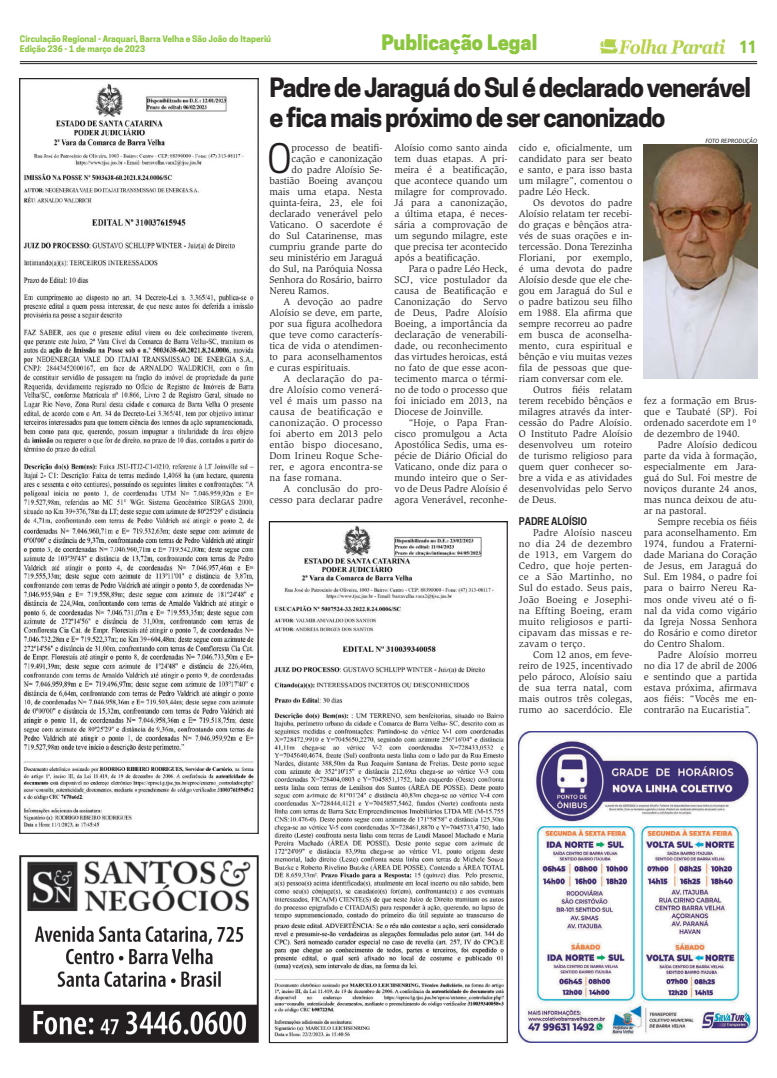
<style>
.page{position:relative;width:777px;height:1078px;background:#fff}
.page>*{position:absolute;margin:0;border:0;box-sizing:border-box;transform-origin:0 0}
.t1{font:38.2px "Cooper Hewitt";color:#231f20}
.t2{font:700 25px/30px "Cooper Hewitt";letter-spacing:-.04em;color:#231f20}
.t3{font:800 20px "Cooper Hewitt";color:#8bc63e}
.t4{font:18px "Humanist 777 BT Black Condensed B";color:#8bc63e}
.t5{font:10px/11px "Slimbach Std";color:#231f20;text-align:justify}
.t6{font:10px "Slimbach Std";letter-spacing:.02em;color:#231f20}
.t7{font:600 10px "Cooper Hewitt";color:#231f20}
.t8{font:700 8.5px/10px "Cooper Hewitt";color:#8bc63e}
.t9{font:italic 6px "Fira Sans";color:#231f20}
</style>
<div class="page">
<hr style="left:20px;top:61px;width:737px;height:1px;background:#231f20">
<hr style="left:20px;top:63px;width:737px;height:1px;background:#231f20">
<img style="left:599px;top:40px;width:125px;height:14px">
<img style="left:273px;top:525px;width:232px;height:512px">
<div style="left:269px;top:521px;width:238px;height:521px;border:1px solid #231f20"></div>
<img style="left:23px;top:83px;width:232px;height:745px">
<div style="left:19px;top:78px;width:239px;height:755px;border:1px solid #231f20"></div>
<img style="left:20px;top:855px;width:238px;height:187px">
<img style="left:643px;top:144px;width:114px;height:234px">
<img style="left:519px;top:731px;width:238px;height:311px">
<p class="t8" style="left:20px;top:34px;width:253px">Circulação Regional - Araquari, Barra Velha e São João do Itaperiú<br>Edição 236 - 1 de março de 2023</p>
<h3 class="t3" style="left:381px;top:31px;width:157px">Publicação Legal</h3>
<h3 class="t4" style="left:739px;top:36px;width:19px">11</h3>
<h2 class="t2" style="left:269px;top:73px;width:483px">Padre de Jaraguá do Sul é declarado venerável e fica mais próximo de ser canonizado</h2>
<p class="t9" style="left:705px;top:136px;width:53px">FOTO REPRODUÇÃO</p>
<p class="t5" style="left:519px;top:142px;width:115px">cido e, oficialmente, um candidato para ser beato e santo, e para isso basta um milagre”, comentou o padre Léo Heck.</p>
<p class="t5" style="left:533px;top:197px;width:101px">Os devotos do padre</p>
<p class="t5" style="left:519px;top:208px;width:115px">Aloísio relatam ter recebi-</p>
<p class="t5" style="left:519px;top:219px;width:115px">do graças e bênçãos atra-</p>
<p class="t5" style="left:519px;top:230px;width:115px">vés de suas orações e in-</p>
<p class="t5" style="left:519px;top:241px;width:115px">tercessão. Dona Terezinha</p>
<p class="t5" style="left:519px;top:252px;width:115px">Floriani, por exemplo,</p>
<p class="t5" style="left:519px;top:263px;width:115px">é uma devota do padre</p>
<p class="t5" style="left:519px;top:274px;width:115px">Aloísio desde que ele che-</p>
<p class="t5" style="left:519px;top:285px;width:115px">gou em Jaraguá do Sul e</p>
<p class="t5" style="left:519px;top:296px;width:115px">o padre batizou seu filho</p>
<p class="t5" style="left:519px;top:307px;width:115px">em 1988. Ela afirma que</p>
<p class="t5" style="left:519px;top:318px;width:115px">sempre recorreu ao padre</p>
<p class="t5" style="left:519px;top:329px;width:115px">em busca de aconselha-</p>
<p class="t5" style="left:519px;top:340px;width:115px">mento, cura espiritual e</p>
<p class="t5" style="left:519px;top:351px;width:115px">bênção e viu muitas vezes</p>
<p class="t5" style="left:519px;top:362px;width:115px">fila de pessoas que que-</p>
<p class="t5" style="left:519px;top:373px;width:106px">riam conversar com ele.</p>
<p class="t5" style="left:533px;top:384px;width:101px">Outros fiéis relatam</p>
<p class="t5" style="left:519px;top:395px;width:115px">terem recebido bênçãos e</p>
<p class="t5" style="left:519px;top:406px;width:115px">milagres através da inter-</p>
<p class="t5" style="left:519px;top:417px;width:115px">cessão do Padre Aloísio.</p>
<p class="t5" style="left:519px;top:428px;width:115px">O Instituto Padre Aloísio</p>
<p class="t5" style="left:519px;top:439px;width:115px">desenvolveu um roteiro</p>
<p class="t5" style="left:519px;top:450px;width:115px">de turismo religioso para</p>
<p class="t5" style="left:519px;top:461px;width:115px">quem quer conhecer so-</p>
<p class="t5" style="left:519px;top:472px;width:115px">bre a vida e as atividades</p>
<p class="t5" style="left:519px;top:483px;width:115px">desenvolvidas pelo Servo</p>
<p class="t5" style="left:519px;top:494px;width:39px">de Deus.</p>
<p class="t7" style="left:519px;top:515px;width:70px">PADRE ALOÍSIO</p>
<p class="t5" style="left:519px;top:527px;width:115px;text-indent:14px">Padre Aloísio nasceu no dia 24 de dezembro de 1913, em Vargem do Cedro, que hoje perten&shy;ce a São Martinho, no Sul do estado. Seus pais, João Boeing e Josephi&shy;na Effting Boeing, eram muito religiosos e parti&shy;cipavam das missas e re&shy;zavam o terço.</p>
<p class="t5" style="left:519px;top:648px;width:115px;text-indent:14px">Com 12 anos, em feve&shy;reiro de 1925, incentivado pelo pároco, Aloísio saiu de sua terra natal, com mais outros três colegas, rumo ao sacerdócio. Ele</p>
<h1 class="t1" style="left:267px;top:136px;width:26px">O</h1>
<p class="t5" style="left:292px;top:142px;width:92px">processo de beatifi-</p>
<p class="t5" style="left:394px;top:142px;width:115px">Aloísio como santo ainda tem duas etapas. A pri&shy;meira é a beatificação, que acontece quando um milagre for comprovado.<br>Já para a canonização, a última etapa, é neces&shy;sária a comprovação de um segundo milagre, este que precisa ter acontecido após a beatificação.</p>
<p class="t5" style="left:394px;top:263px;width:115px;text-indent:14px">Para o padre Léo Heck, SCJ, vice postulador da causa de Beatificação e Canonização do Servo de Deus, Padre Aloísio Boeing, a importância da declaração de venerabili&shy;dade, ou reconhecimento das virtudes heroicas, está no fato de que esse acon&shy;tecimento marca o térmi&shy;no de todo o processo que foi iniciado em 2013, na Diocese de Joinville.</p>
<p class="t5" style="left:394px;top:417px;width:115px;text-indent:14px">“Hoje, o Papa Fran&shy;cisco promulgou a Acta Apostólica Sedis, uma es&shy;pécie de Diário Oficial do Vaticano, onde diz para o mundo inteiro que o Ser&shy;vo de Deus Padre Aloísio é agora Venerável, reconhe-</p>
<p class="t5" style="left:292px;top:153px;width:92px">cação e canonização</p>
<p class="t5" style="left:292px;top:164px;width:92px">do padre Aloísio Se-</p>
<p class="t5" style="left:269px;top:175px;width:115px">bastião Boeing avançou</p>
<p class="t5" style="left:269px;top:186px;width:115px">mais uma etapa. Nesta</p>
<p class="t5" style="left:269px;top:197px;width:115px">quinta-feira, 23, ele foi</p>
<p class="t5" style="left:269px;top:208px;width:115px">declarado venerável pelo</p>
<p class="t5" style="left:269px;top:219px;width:115px">Vaticano. O sacerdote é</p>
<p class="t5" style="left:269px;top:230px;width:115px">do Sul Catarinense, mas</p>
<p class="t5" style="left:269px;top:241px;width:115px">cumpriu grande parte do</p>
<p class="t5" style="left:269px;top:252px;width:115px">seu ministério em Jaraguá</p>
<p class="t5" style="left:269px;top:263px;width:115px">do Sul, na Paróquia Nossa</p>
<p class="t5" style="left:269px;top:274px;width:115px">Senhora do Rosário, bairro</p>
<p class="t5" style="left:269px;top:285px;width:62px">Nereu Ramos.</p>
<p class="t5" style="left:283px;top:296px;width:100px">A devoção ao padre</p>
<p class="t5" style="left:269px;top:307px;width:115px">Aloísio se deve, em parte,</p>
<p class="t5" style="left:269px;top:318px;width:115px">por sua figura acolhedora</p>
<p class="t5" style="left:269px;top:329px;width:115px">que teve como caracterís-</p>
<p class="t5" style="left:269px;top:340px;width:115px">tica de vida o atendimen-</p>
<p class="t5" style="left:269px;top:351px;width:115px">to para aconselhamentos</p>
<p class="t5" style="left:269px;top:362px;width:83px">e curas espirituais.</p>
<p class="t6" style="left:283px;top:373px;width:100px">A declaração do pa-</p>
<p class="t6" style="left:269px;top:384px;width:115px">dre Aloísio como venerá-</p>
<p class="t6" style="left:269px;top:395px;width:115px">vel é mais um passo na</p>
<p class="t6" style="left:269px;top:406px;width:115px">causa de beatificação e</p>
<p class="t6" style="left:269px;top:417px;width:115px">canonização. O processo</p>
<p class="t6" style="left:269px;top:428px;width:115px">foi aberto em 2013 pelo</p>
<p class="t6" style="left:269px;top:439px;width:115px">então bispo diocesano,</p>
<p class="t6" style="left:269px;top:450px;width:115px">Dom Irineu Roque Sche-</p>
<p class="t6" style="left:269px;top:461px;width:115px">rer, e agora encontra-se</p>
<p class="t6" style="left:269px;top:472px;width:74px">na fase romana.</p>
<p class="t5" style="left:283px;top:483px;width:100px">A conclusão do pro-</p>
<p class="t5" style="left:269px;top:494px;width:115px">cesso para declarar padre</p>
<p class="t5" style="left:643px;top:395px;width:115px">fez a formação em Brus&shy;que e Taubaté (SP). Foi ordenado sacerdote em 1º de dezembro de 1940.</p>
<p class="t5" style="left:643px;top:439px;width:115px;text-indent:14px">Padre Aloísio dedicou parte da vida à formação, especialmente em Jara&shy;guá do Sul. Foi mestre de noviços durante 24 anos, mas nunca deixou de atu&shy;ar na pastoral.</p>
<p class="t5" style="left:643px;top:516px;width:115px;text-indent:14px">Sempre recebia os fiéis para aconselhamento. Em 1974, fundou a Fraterni&shy;dade Mariana do Coração de Jesus, em Jaraguá do Sul. Em 1984, o padre foi para o bairro Nereu Ra&shy;mos onde viveu até o fi&shy;nal da vida como vigário da Igreja Nossa Senhora do Rosário e como diretor do Centro Shalom.</p>
<p class="t5" style="left:643px;top:648px;width:115px;text-indent:14px">Padre Aloísio morreu no dia 17 de abril de 2006 e sentindo que a partida estava próxima, afirmava aos fiéis: “Vocês me en&shy;contrarão na Eucaristia”.</p>
</div>
